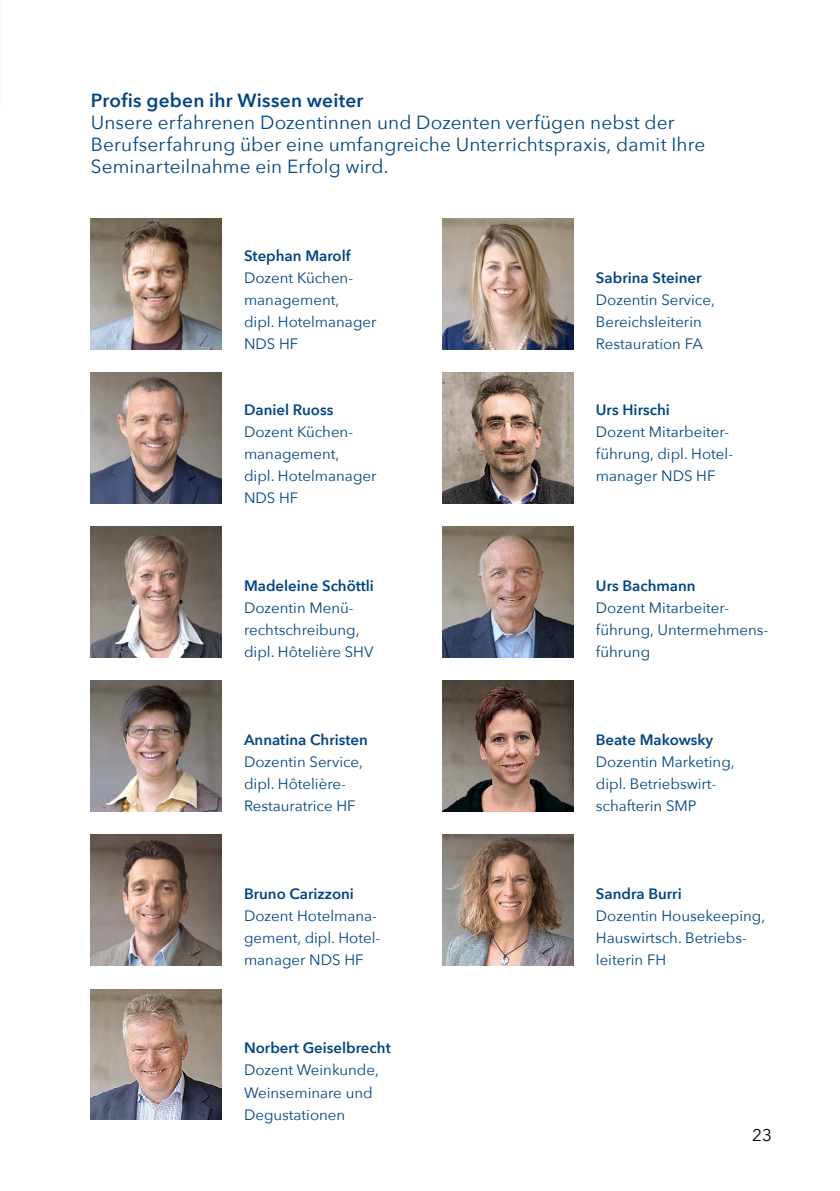
<style>
.page{position:relative;width:840px;height:1191px;background:#fff}
.page>*{position:absolute;margin:0;border:0;box-sizing:border-box;transform-origin:0 0}
.t1{font:19px/22px "Avenir Next";letter-spacing:.005em;color:#004583}
.t2{font:600 19px "Avenir Next";letter-spacing:.015em;color:#004583}
.t3{font:17px "Avenir Next";color:#000}
.t4{font:15px/22px "Avenir Next";color:#004583}
.t5{font:600 15px "Avenir Next";color:#004583}
</style>
<div class="page">
<img style="left:91px;top:219px;width:130px;height:130px">
<img style="left:91px;top:373px;width:130px;height:130px">
<img style="left:91px;top:527px;width:130px;height:130px">
<img style="left:91px;top:835px;width:130px;height:130px">
<img style="left:91px;top:989px;width:130px;height:130px">
<img style="left:442px;top:219px;width:131px;height:130px">
<img style="left:442px;top:527px;width:131px;height:130px">
<img style="left:442px;top:835px;width:131px;height:130px">
<img style="left:442px;top:681px;width:131px;height:130px">
<img style="left:442px;top:373px;width:131px;height:130px">
<img style="left:91px;top:681px;width:130px;height:130px">
<p class="t2" style="left:91px;top:84px;width:274px">Profis geben ihr Wissen weiter</p>
<p class="t1" style="left:91px;top:111px;width:615px">Unsere erfahrenen Dozentinnen und Dozenten verfügen nebst der<br>Berufserfahrung über eine umfangreiche Unterrichtspraxis, damit Ihre<br>Seminarteilnahme ein Erfolg wird.</p>
<p class="t5" style="left:244px;top:243px;width:108px">Stephan Marolf</p>
<p class="t4" style="left:244px;top:266px;width:134px">Dozent Küchen&shy;management,<br>dipl. Hotelmanager<br>NDS HF</p>
<p class="t5" style="left:244px;top:397px;width:91px">Daniel Ruoss</p>
<p class="t4" style="left:244px;top:420px;width:134px">Dozent Küchen&shy;management,<br>dipl. Hotelmanager<br>NDS HF</p>
<p class="t5" style="left:244px;top:573px;width:131px">Madeleine Schöttli</p>
<p class="t4" style="left:244px;top:596px;width:131px">Dozentin Menü&shy;rechtschreibung, dipl. Hôtelière SHV</p>
<p class="t5" style="left:244px;top:727px;width:125px">Annatina Christen</p>
<p class="t4" style="left:244px;top:750px;width:120px">Dozentin Service, dipl. Hôtelière-<br>Restauratrice HF</p>
<p class="t5" style="left:244px;top:881px;width:111px">Bruno Carizzoni</p>
<p class="t4" style="left:244px;top:904px;width:138px">Dozent Hotelmana&shy;gement, dipl. Hotel&shy;manager NDS HF</p>
<p class="t5" style="left:244px;top:1035px;width:148px">Norbert Geiselbrecht</p>
<p class="t4" style="left:244px;top:1058px;width:136px">Dozent Weinkunde,<br>Weinseminare und<br>Degustationen</p>
<p class="t5" style="left:595px;top:265px;width:107px">Sabrina Steiner</p>
<p class="t4" style="left:595px;top:288px;width:120px">Dozentin Service,<br>Bereichsleiterin<br>Restauration FA</p>
<p class="t5" style="left:595px;top:397px;width:75px">Urs Hirschi</p>
<p class="t4" style="left:595px;top:420px;width:139px">Dozent Mitarbeiter&shy;führung, dipl. Hotel&shy;manager NDS HF</p>
<p class="t5" style="left:595px;top:573px;width:101px">Urs Bachmann</p>
<p class="t4" style="left:595px;top:596px;width:174px">Dozent Mitarbeiter&shy;führung, Untermehmens&shy;führung</p>
<p class="t5" style="left:595px;top:727px;width:119px">Beate Makowsky</p>
<p class="t4" style="left:595px;top:750px;width:140px">Dozentin Marketing, dipl. Betriebswirt&shy;schafterin SMP</p>
<p class="t5" style="left:595px;top:881px;width:87px">Sandra Burri</p>
<p class="t4" style="left:595px;top:904px;width:171px">Dozentin Housekeeping,<br>Hauswirtsch. Betriebs&shy;leiterin FH</p>
<p class="t3" style="left:751px;top:1121px;width:21px">23</p>
</div>
